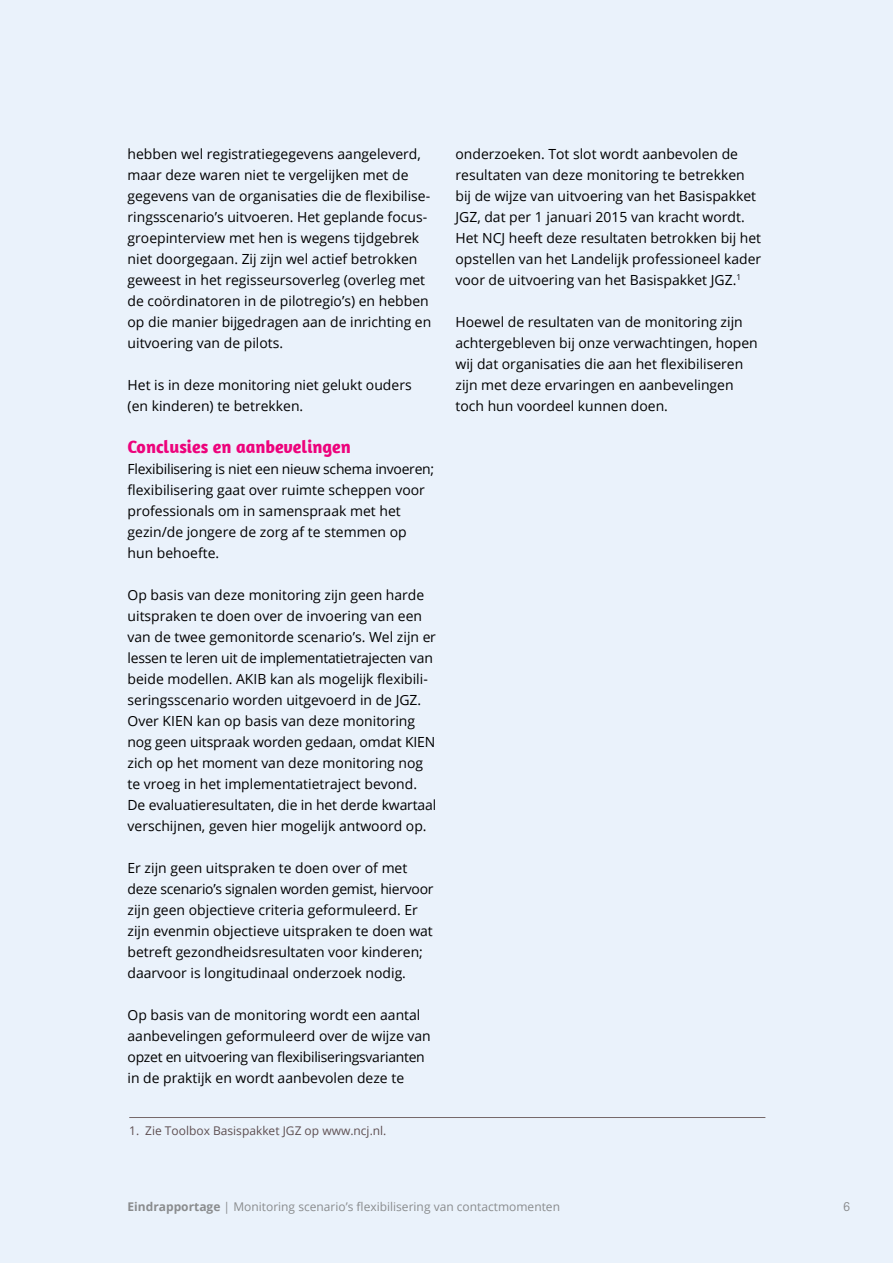
<style>
.page{position:relative;width:893px;height:1263px;background:#eaf2fb}
.page>*{position:absolute;margin:0;border:0;box-sizing:border-box;transform-origin:0 0}
.t1{font:700 18px "Amaranth";color:#ed037c}
.t2{font:13.95px/21px "Open Sans";color:#000}
.t3{font:12px "Open Sans";color:#8a8c8e}
.t4{font:12px "Open Sans";color:#5e4f51}
.t5{font:12px "Neuzeit S";color:#8a8c8e}
.s1{font-weight:700}
</style>
<div class="page">
<hr style="left:129px;top:1117px;width:636px;height:1px;background:#766869">
<p class="t2" style="left:128px;top:143px;width:305px">hebben wel registratiegegevens aangeleverd, maar deze waren niet te vergelijken met de gegevens van de organisaties die de flexibilise&shy;ringsscenario’s uitvoeren. Het geplande focus&shy;groepinterview met hen is wegens tijdgebrek niet doorgegaan. Zij zijn wel actief betrokken geweest in het regisseursoverleg (overleg met de coördinatoren in de pilotregio’s) en hebben op die manier bijgedragen aan de inrichting en uitvoering van de pilots.</p>
<p class="t2" style="left:128px;top:374px;width:286px">Het is in deze monitoring niet gelukt ouders (en kinderen) te betrekken.</p>
<p class="t1" style="left:128px;top:435px;width:225px">Conclusies en aanbevelingen</p>
<p class="t2" style="left:128px;top:458px;width:308px">Flexibilisering is niet een nieuw schema invoeren; flexibilisering gaat over ruimte scheppen voor professionals om in samenspraak met het gezin/de jongere de zorg af te stemmen op hun behoefte.</p>
<p class="t2" style="left:128px;top:584px;width:310px">Op basis van deze monitoring zijn geen harde uitspraken te doen over de invoering van een van de twee gemonitorde scenario’s. Wel zijn er lessen te leren uit de implementatietrajecten van beide modellen. AKIB kan als mogelijk flexibili&shy;seringsscenario worden uitgevoerd in de JGZ.<br>Over KIEN kan op basis van deze monitoring nog geen uitspraak worden gedaan, omdat KIEN zich op het moment van deze monitoring nog te vroeg in het implementatietraject bevond.<br>De evaluatieresultaten, die in het derde kwartaal verschijnen, geven hier mogelijk antwoord op.</p>
<p class="t2" style="left:128px;top:857px;width:307px">Er zijn geen uitspraken te doen over of met deze scenario’s signalen worden gemist, hiervoor zijn geen objectieve criteria geformuleerd. Er zijn evenmin objectieve uitspraken te doen wat betreft gezondheidsresultaten voor kinderen; daarvoor is longitudinaal onderzoek nodig.</p>
<p class="t2" style="left:128px;top:1004px;width:305px">Op basis van de monitoring wordt een aantal aanbevelingen geformuleerd over de wijze van opzet en uitvoering van flexibiliseringsvarianten in de praktijk en wordt aanbevolen deze te</p>
<p class="t4" style="left:129px;top:1122px;width:259px">1. Zie Toolbox Basispakket JGZ op www.ncj.nl.</p>
<p class="t2" style="left:455px;top:143px;width:307px">onderzoeken. Tot slot wordt aanbevolen de resultaten van deze monitoring te betrekken bij de wijze van uitvoering van het Basispakket JGZ, dat per 1 januari 2015 van kracht wordt.<br>Het NCJ heeft deze resultaten betrokken bij het opstellen van het Landelijk professioneel kader voor de uitvoering van het Basispakket JGZ.<sup>1</sup></p>
<p class="t2" style="left:455px;top:311px;width:304px">Hoewel de resultaten van de monitoring zijn achtergebleven bij onze verwachtingen, hopen wij dat organisaties die aan het flexibiliseren zijn met deze ervaringen en aanbevelingen toch hun voordeel kunnen doen.</p>
<p class="t3" style="left:128px;top:1198px;width:434px"><span class="s1">Eindrapportage</span> | Monitoring scenario’s flexibilisering van contactmomenten</p>
<p class="t5" style="left:843px;top:1199px;width:8px">6</p>
</div>
